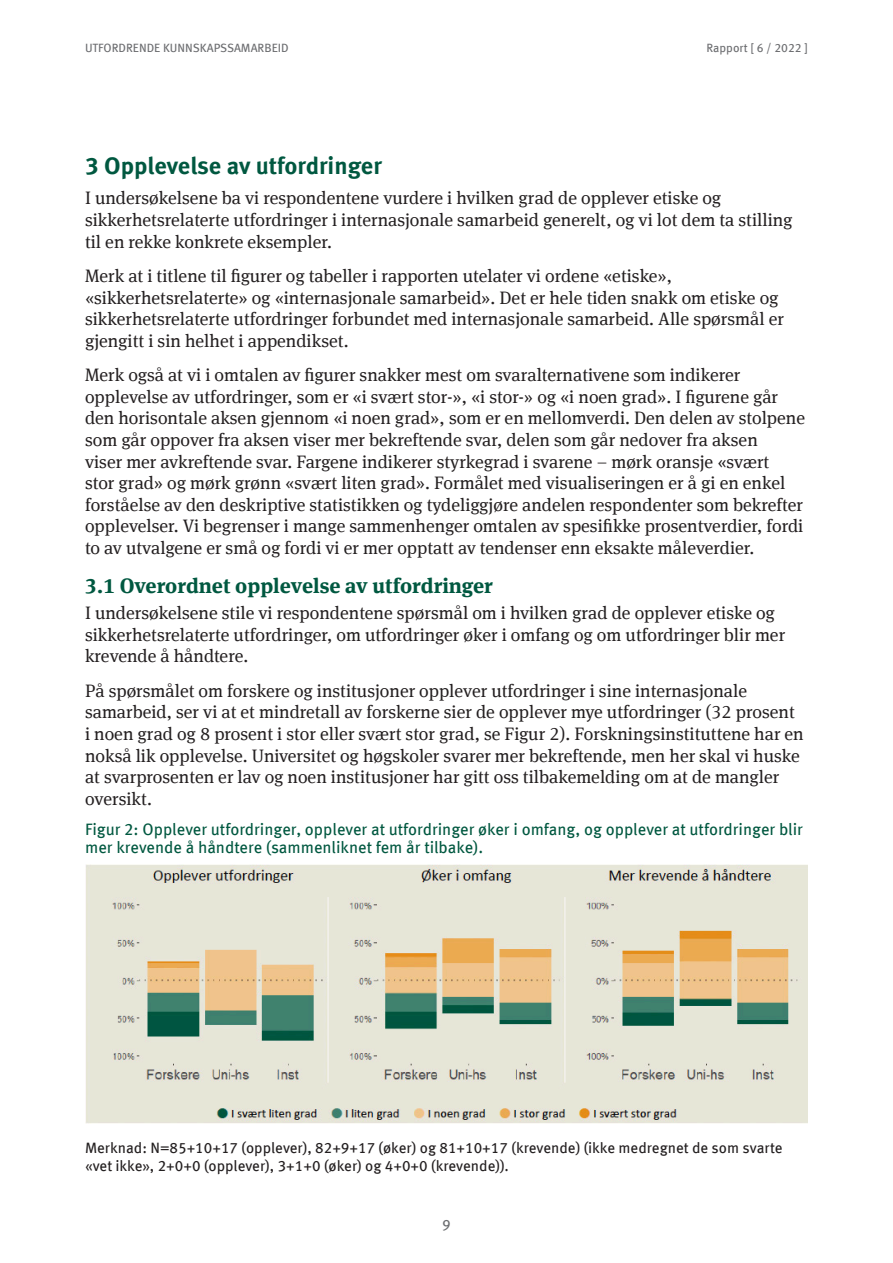
<style>
.page{position:relative;width:893px;height:1263px;background:#fff}
.page>*{position:absolute;margin:0;border:0;box-sizing:border-box;transform-origin:0 0}
.Undertittel_1{font:700 24px "Meta Offc Pro";color:#005840}
.Undertittel_2{font:700 21px "Meta Serif Offc Pro";color:#005840}
.Mengdetekst{font:18px/21.6px "Meta Serif Offc Pro";color:#231f20}
.t1{font:16.5px/18px "Meta Offc Pro";color:#005840}
.t2{font:15px/18px "Meta Offc Pro";color:#231f20}
.t3{font:15px "Meta Offc Pro";color:#6c6d70}
.t4{font:12px "Meta Offc Pro";color:#6c6d70}
</style>
<div class="page">
<img style="left:85px;top:864px;width:723px;height:259px">
<p class="t4" style="left:85px;top:38px;width:205px">UTFORDRENDE KUNNSKAPSSAMARBEID</p>
<p class="t4" style="left:706px;top:38px;width:103px">Rapport [ 6 / 2022 ]</p>
<p class="Undertittel_1" style="left:85px;top:147px;width:298px">3 Opplevelse av utfordringer</p>
<p class="Mengdetekst" style="left:85px;top:186px;width:709px">I undersøkelsene ba vi respondentene vurdere i hvilken grad de opplever etiske og sikkerhetsrelaterte utfordringer i internasjonale samarbeid generelt, og vi lot dem ta stilling til en rekke konkrete eksempler.</p>
<p class="Mengdetekst" style="left:85px;top:264px;width:700px">Merk at i titlene til figurer og tabeller i rapporten utelater vi ordene «etiske», «sikkerhetsrelaterte» og «internasjonale samarbeid». Det er hele tiden snakk om etiske og sikkerhetsrelaterte utfordringer forbundet med internasjonale samarbeid. Alle spørsmål er gjengitt i sin helhet i appendikset.</p>
<p class="Mengdetekst" style="left:85px;top:363px;width:721px">Merk også at vi i omtalen av figurer snakker mest om svaralternativene som indikerer opplevelse av utfordringer, som er «i svært stor-», «i stor-» og «i noen grad». I figurene går den horisontale aksen gjennom «i noen grad», som er en mellomverdi. Den delen av stolpene som går oppover fra aksen viser mer bekreftende svar, delen som går nedover fra aksen<br>viser mer avkreftende svar. Fargene indikerer styrkegrad i svarene – mørk oransje «svært<br>stor grad» og mørk grønn «svært liten grad». Formålet med visualiseringen er å gi en enkel forståelse av den deskriptive statistikken og tydeliggjøre andelen respondenter som bekrefter opplevelser. Vi begrenser i mange sammenhenger omtalen av spesifikke prosentverdier, fordi to av utvalgene er små og fordi vi er mer opptatt av tendenser enn eksakte måleverdier.</p>
<p class="Undertittel_2" style="left:85px;top:569px;width:409px">3.1 Overordnet opplevelse av utfordringer</p>
<p class="Mengdetekst" style="left:85px;top:601px;width:702px">I undersøkelsene stile vi respondentene spørsmål om i hvilken grad de opplever etiske og sikkerhetsrelaterte utfordringer, om utfordringer øker i omfang og om utfordringer blir mer krevende å håndtere.</p>
<p class="Mengdetekst" style="left:85px;top:679px;width:720px">På spørsmålet om forskere og institusjoner opplever utfordringer i sine internasjonale samarbeid, ser vi at et mindretall av forskerne sier de opplever mye utfordringer (32 prosent i noen grad og 8 prosent i stor eller svært stor grad, se Figur 2). Forskningsinstituttene har en nokså lik opplevelse. Universitet og høgskoler svarer mer bekreftende, men her skal vi huske at svarprosenten er lav og noen institusjoner har gitt oss tilbakemelding om at de mangler oversikt.</p>
<p class="t1" style="left:85px;top:819px;width:719px">Figur 2: Opplever utfordringer, opplever at utfordringer øker i omfang, og opplever at utfordringer blir mer krevende å håndtere (sammenliknet fem år tilbake).</p>
<p class="t2" style="left:85px;top:1138px;width:699px">Merknad: N=85+10+17 (opplever), 82+9+17 (øker) og 81+10+17 (krevende) (ikke medregnet de som svarte «vet ikke», 2+0+0 (opplever), 3+1+0 (øker) og 4+0+0 (krevende)).</p>
<p class="t3" style="left:442px;top:1214px;width:10px">9</p>
</div>
